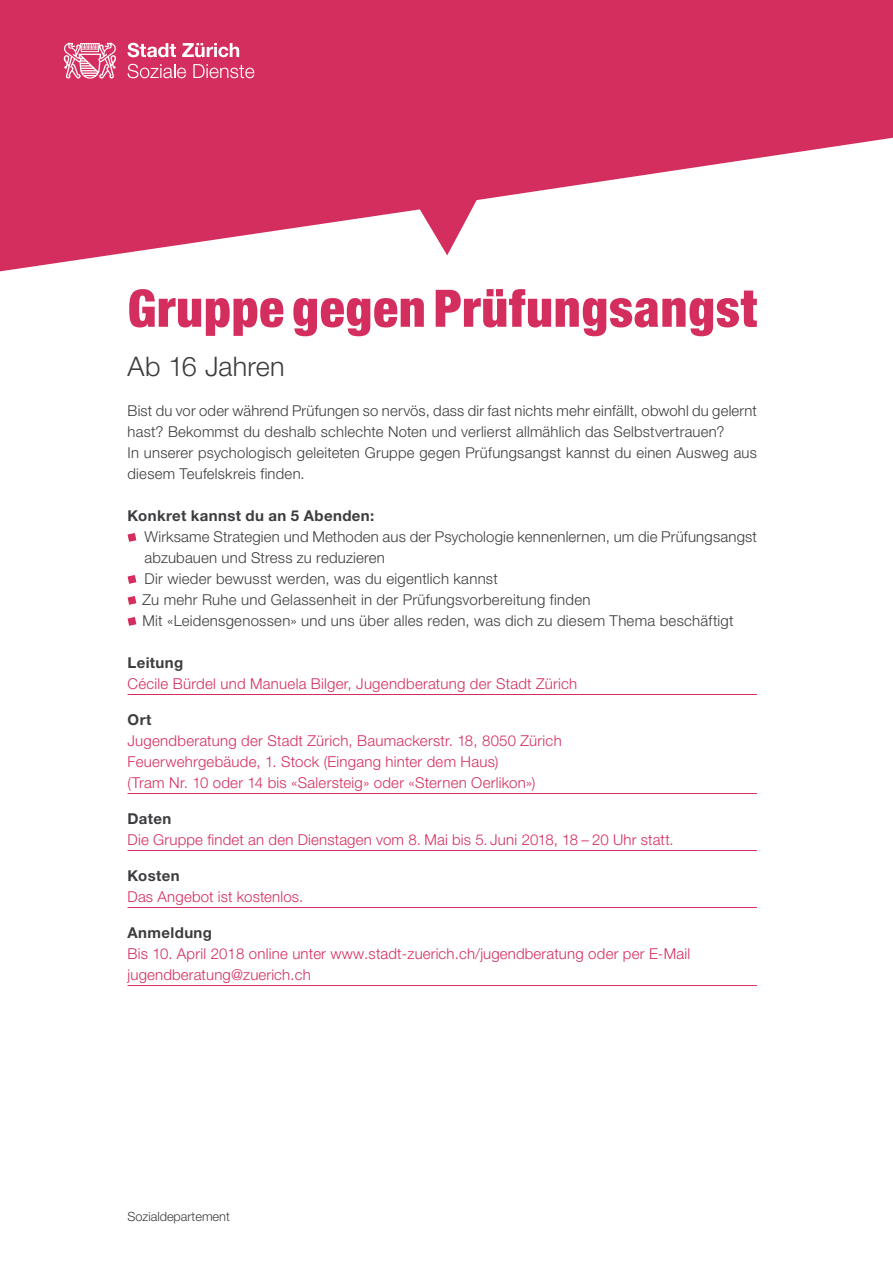
<style>
.page{position:relative;width:893px;height:1263px;background:#fff}
.page>*{position:absolute;margin:0;border:0;box-sizing:border-box;transform-origin:0 0}
.t1{font:900 condensed 51.75px "Helvetica Neue LT";letter-spacing:.015em;color:#d42e5e}
.t2{font:300 27px "Helvetica Neue LT";letter-spacing:.005em;color:#3c3d3f}
.t3{font:300 15px/21px "Helvetica Neue LT";letter-spacing:.015em;color:#3c3d3f}
.t4{font:300 15px/21px "Helvetica Neue LT";letter-spacing:.015em;color:#d42e5e}
.t5{font:700 15px "Helvetica Neue LT";letter-spacing:.025em;color:#3c3d3f}
.t6{font:300 12.75px "Helvetica Neue LT";color:#3c3d3f}
</style>
<div class="page">
<svg style="left:0;top:0;width:893px;height:271px;fill:#d42e5e"></svg>
<svg style="left:127px;top:43px;width:49px;height:14px"></svg>
<svg style="left:182px;top:43px;width:57px;height:14px"></svg>
<svg style="left:127px;top:64px;width:59px;height:14px"></svg>
<svg style="left:193px;top:64px;width:61px;height:14px"></svg>
<svg style="left:64px;top:42px;width:52px;height:37px"></svg>
<hr style="left:128px;top:694px;width:629px;height:1px;background:#d42e5e">
<hr style="left:128px;top:793px;width:629px;height:1px;background:#d42e5e">
<hr style="left:128px;top:850px;width:629px;height:1px;background:#d42e5e">
<hr style="left:128px;top:907px;width:629px;height:1px;background:#d42e5e">
<hr style="left:128px;top:985px;width:629px;height:1px;background:#d42e5e">
<svg style="left:128px;top:533px;width:8px;height:9px"></svg>
<svg style="left:128px;top:575px;width:8px;height:9px"></svg>
<svg style="left:128px;top:596px;width:8px;height:9px"></svg>
<svg style="left:128px;top:617px;width:8px;height:9px"></svg>
<h1 class="t1" style="left:128px;top:276px;width:631px">Gruppe gegen Prüfungsangst</h1>
<h2 class="t2" style="left:128px;top:350px;width:159px">Ab 16 Jahren</h2>
<p class="t3" style="left:128px;top:400px;width:631px">Bist du vor oder während Prüfungen so nervös, dass dir fast nichts mehr einfällt, obwohl du gelernt hast? Bekommst du deshalb schlechte Noten und verlierst allmählich das Selbstvertrauen?<br>In unserer psychologisch geleiteten Gruppe gegen Prüfungsangst kannst du einen Ausweg aus diesem Teufelskreis finden.</p>
<p class="t5" style="left:128px;top:506px;width:248px">Konkret kannst du an 5 Abenden:</p>
<p class="t3" style="left:142px;top:526px;width:616px">Wirksame Strategien und Methoden aus der Psychologie kennenlernen, um die Prüfungsangst abzubauen und Stress zu reduzieren<br>Dir wieder bewusst werden, was du eigentlich kannst<br>Zu mehr Ruhe und Gelassenheit in der Prüfungsvorbereitung finden<br>Mit «Leidensgenossen» und uns über alles reden, was dich zu diesem Thema beschäftigt</p>
<p class="t5" style="left:128px;top:653px;width:57px">Leitung</p>
<p class="t4" style="left:128px;top:673px;width:451px">Cécile Bürdel und Manuela Bilger, Jugendberatung der Stadt Zürich</p>
<p class="t5" style="left:128px;top:710px;width:25px">Ort</p>
<p class="t4" style="left:128px;top:730px;width:436px">Jugendberatung der Stadt Zürich, Baumackerstr. 18, 8050 Zürich<br>Feuerwehrgebäude, 1. Stock (Eingang hinter dem Haus)<br>(Tram Nr. 10 oder 14 bis «Salersteig» oder «Sternen Oerlikon»)</p>
<p class="t5" style="left:128px;top:809px;width:45px">Daten</p>
<p class="t4" style="left:128px;top:829px;width:548px">Die Gruppe findet an den Dienstagen vom 8. Mai bis 5. Juni 2018, 18 – 20 Uhr statt.</p>
<p class="t5" style="left:128px;top:866px;width:54px">Kosten</p>
<p class="t4" style="left:128px;top:886px;width:177px">Das Angebot ist kostenlos.</p>
<p class="t5" style="left:128px;top:923px;width:86px">Anmeldung</p>
<p class="t4" style="left:128px;top:943px;width:564px">Bis 10. April 2018 online unter www.stadt-zuerich.ch/jugendberatung oder per E-Mail jugendberatung@zuerich.ch</p>
<p class="t6" style="left:127px;top:1208px;width:104px">Sozialdepartement</p>
</div>
